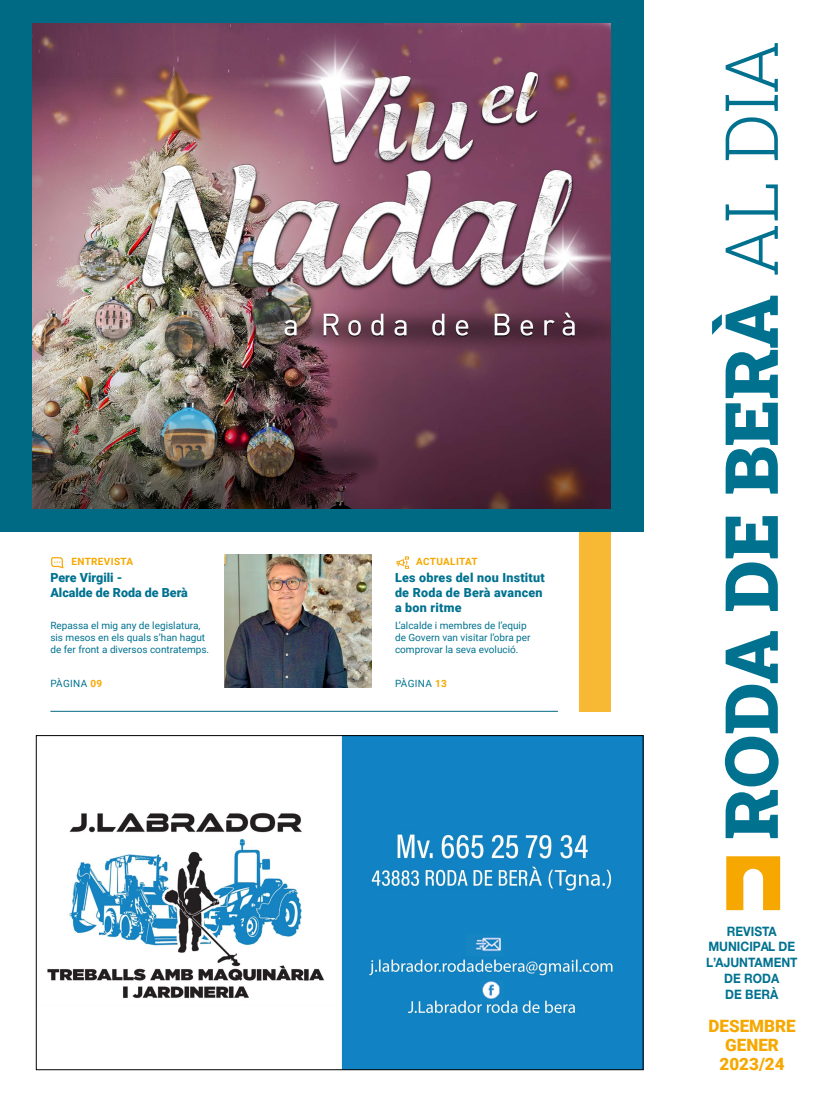
<style>
.page{position:relative;width:823px;height:1106px;background:#fff}
.page>*{position:absolute;margin:0;border:0;box-sizing:border-box;transform-origin:0 0}
.t1{font:900 17px "Roboto";color:#f6a800}
.t2{font:700 13px/15.6px "Helvetica Neue LT Std";color:#007290;scale:.92 1}
.t3{font:900 12.5px/15px "Roboto";letter-spacing:.02em;color:#007290}
.t4{font:900 12.5px/15px "Roboto";color:#007290}
.t5{font:10px/12px "Roboto";color:#007290}
.t6{font:700 10px "Roboto";letter-spacing:.035em;color:#f6a800}
.s1{font-weight:700;color:#f6a800}
</style>
<div class="page">
<svg style="left:712px;top:43px;width:66px;height:795px"></svg>
<svg style="left:726px;top:856px;width:53px;height:54px"></svg>
<hr style="left:50px;top:710px;width:507px;height:1px;background:#006983">
<div style="left:579px;top:403px;width:31px;height:308px;background:#f7b933"></div>
<img style="left:47px;top:737px;width:594px;height:331px">
<img style="left:225px;top:555px;width:146px;height:133px">
<div style="left:0;top:0;width:643px;height:531px;background:#006983"></div>
<img style="left:33px;top:24px;width:577px;height:484px">
<svg style="left:396px;top:556px;width:13px;height:13px"></svg>
<svg style="left:51px;top:557px;width:12px;height:11px"></svg>
<p class="t6" style="left:71px;top:554px;width:63px">ENTREVISTA</p>
<p class="t6" style="left:416px;top:554px;width:63px">ACTUALITAT</p>
<p class="t4" style="left:50px;top:570px;width:139px">Pere Virgili -<br>Alcalde de Roda de Berà</p>
<p class="t3" style="left:395px;top:570px;width:151px">Les obres del nou Institut de Roda de Berà avancen a bon ritme</p>
<p class="t5" style="left:50px;top:619px;width:160px">Repassa el mig any de legislatura, sis mesos en els quals s’han hagut de fer front a diversos contratemps.</p>
<p class="t5" style="left:395px;top:619px;width:137px">L’alcalde i membres de l’equip de Govern van visitar l’obra per comprovar la seva evolució.</p>
<p class="t5" style="left:50px;top:676px;width:53px">PÀGINA <span class="s1">09</span></p>
<p class="t5" style="left:395px;top:676px;width:53px">PÀGINA <span class="s1">13</span></p>
<h2 class="t2" style="left:726px;top:923px;width:56px">REVISTA</h2>
<h2 class="t2" style="left:723px;top:969px;width:61px;line-height:16.2px">DE RODA<br>DE BERÀ</h2>
<p class="t1" style="left:708px;top:1014px;width:89px">DESEMBRE</p>
<p class="t1" style="left:724px;top:1033px;width:55px">GENER</p>
<p class="t1" style="left:719px;top:1052px;width:67px">2023/24</p>
<h2 class="t2" style="left:705px;top:938px;width:101px">MUNICIPAL DE<br>L’AJUNTAMENT</h2>
</div>
